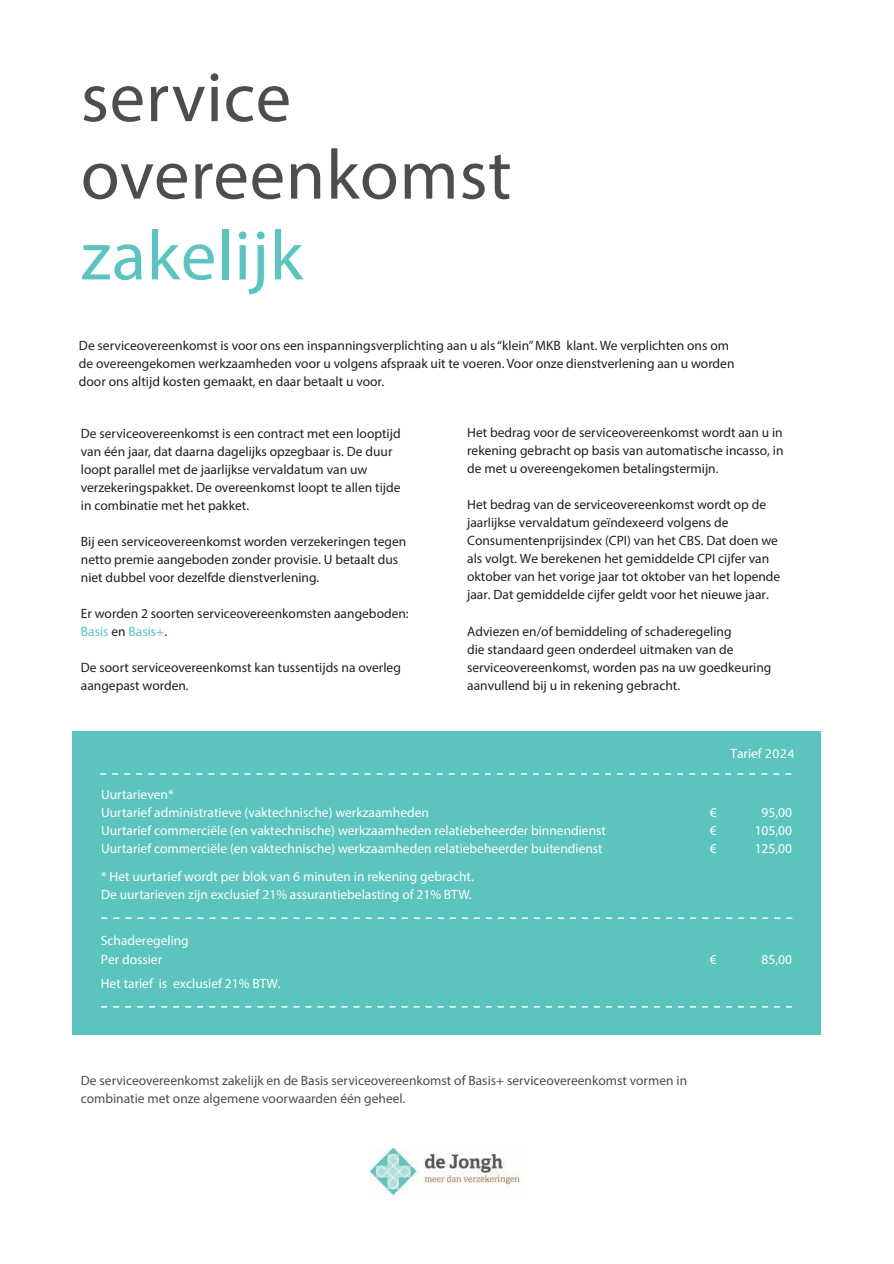
<style>
.page{position:relative;width:894px;height:1264px;background:#fff}
.page>*{position:absolute;margin:0;border:0;box-sizing:border-box;transform-origin:0 0}
.t1{font:70.8px/77.4px "Myriad Pro";letter-spacing:.01em;color:#4d4d4f}
.t2{font:70.8px "Myriad Pro";letter-spacing:.01em;color:#5bc4bf}
.t3{font:13.5px/18px "Myriad Pro";color:#231f20}
.t4{font:13.5px/18px "Myriad Pro";color:#fff}
.t5{font:13.5px/18px "Myriad Pro";color:#4d4d4f}
.s1{color:#5bc4bf}
.s2{font-family:"Lucida Sans";font-size:12px}
.s3{font-family:"Lucida Grande";font-size:12px}
</style>
<div class="page">
<div style="left:72px;top:731px;width:749px;height:303px;background:#5bc4bf"></div>
<svg style="left:101px;top:1006px;width:691px;height:1px"></svg>
<svg style="left:101px;top:917px;width:691px;height:1px"></svg>
<svg style="left:100px;top:773px;width:691px;height:1px"></svg>
<img style="left:370px;top:1148px;width:151px;height:48px">
<h1 class="t1" style="left:81px;top:58px;width:432px">service overeenkomst</h1>
<h1 class="t2" style="left:81px;top:212px;width:223px">zakelijk</h1>
<p class="t3" style="left:79px;top:336px;width:657px">De serviceovereenkomst is voor ons een inspanningsverplichting aan u als “klein”MKB klant. We verplichten ons om de overeengekomen werkzaamheden voor u volgens afspraak uit te voeren. Voor onze dienstverlening aan u worden door ons altijd kosten gemaakt, en daar betaalt u voor.</p>
<p class="t3" style="left:81px;top:424px;width:321px">De serviceovereenkomst is een contract met een looptijd van één jaar, dat daarna dagelijks opzegbaar is. De duur loopt parallel met de jaarlijkse vervaldatum van uw verzekeringspakket. De overeenkomst loopt te allen tijde in combinatie met het pakket.</p>
<p class="t3" style="left:81px;top:532px;width:327px">Bij een serviceovereenkomst worden verzekeringen tegen netto premie aangeboden zonder provisie. U betaalt dus niet dubbel voor dezelfde dienstverlening.</p>
<p class="t3" style="left:81px;top:604px;width:329px">Er worden 2 soorten serviceovereenkomsten aangeboden:<br><span class="s1">Basis</span> en <span class="s1">Basis+</span>.</p>
<p class="t3" style="left:81px;top:658px;width:321px">De soort serviceovereenkomst kan tussentijds na overleg aangepast worden.</p>
<p class="t3" style="left:467px;top:423px;width:318px;text-align:justify">Het bedrag voor de serviceovereenkomst wordt aan u in rekening gebracht op basis van automatische incasso, in de met u overeengekomen betalingstermijn.</p>
<p class="t3" style="left:467px;top:495px;width:314px">Het bedrag van de serviceovereenkomst wordt op de jaarlijkse vervaldatum geïndexeerd volgens de Consumentenprijsindex (CPI) van het CBS. Dat doen we als volgt. We berekenen het gemiddelde CPI cijfer van oktober van het vorige jaar tot oktober van het lopende jaar. Dat gemiddelde cijfer geldt voor het nieuwe jaar.</p>
<p class="t3" style="left:467px;top:621px;width:305px">Adviezen en/of bemiddeling of schaderegeling<br>die standaard geen onderdeel uitmaken van de serviceovereenkomst, worden pas na uw goedkeuring aanvullend bij u in rekening gebracht.</p>
<p class="t4" style="left:730px;top:744px;width:66px">Tarief <span class="s2">202</span><span class="s3">4</span></p>
<p class="t4" style="left:101px;top:785px;width:506px">Uurtarieven*<br>Uurtarief administratieve (vaktechnische) werkzaamheden<br>Uurtarief commerciële (en vaktechnische) werkzaamheden relatiebeheerder binnendienst Uurtarief commerciële (en vaktechnische) werkzaamheden relatiebeheerder buitendienst</p>
<p class="t4" style="left:101px;top:867px;width:374px">* Het uurtarief wordt per blok van 6 minuten in rekening gebracht.<br>De uurtarieven zijn exclusief 21% assurantiebelasting of 21% BTW.</p>
<p class="t4" style="left:101px;top:931px;width:89px;line-height:18.6px">Schaderegeling<br>Per dossier</p>
<p class="t4" style="left:101px;top:973px;width:181px">Het tarief is exclusief 21% BTW.</p>
<p class="t4" style="left:709px;top:803px;width:8px">€</p>
<p class="t4" style="left:761px;top:803px;width:32px">95,00</p>
<p class="t4" style="left:709px;top:821px;width:8px">€</p>
<p class="t4" style="left:754px;top:821px;width:39px">105,00</p>
<p class="t4" style="left:709px;top:839px;width:8px">€</p>
<p class="t4" style="left:754px;top:839px;width:39px">125,00</p>
<p class="t4" style="left:709px;top:950px;width:8px">€</p>
<p class="t4" style="left:761px;top:950px;width:32px">85,00</p>
<p class="t5" style="left:81px;top:1070px;width:607px">De serviceovereenkomst zakelijk en de Basis serviceovereenkomst of Basis+ serviceovereenkomst vormen in combinatie met onze algemene voorwaarden één geheel.</p>
</div>
